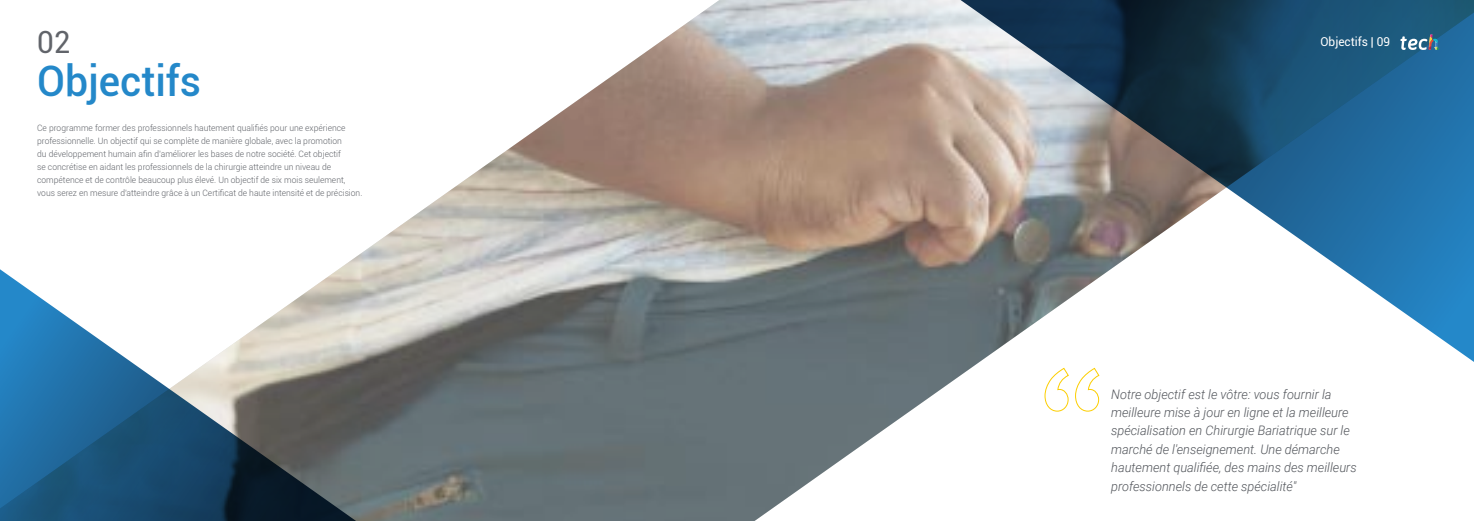
<style>
.page{position:relative;width:1474px;height:521px;background:#fff}
.page>*{position:absolute;margin:0;border:0;box-sizing:border-box;transform-origin:0 0}
.t1{font:500 42px "Roboto";color:#2488c9}
.t2{font:30.62px "Roboto";color:#61646a}
.t3{font:italic 300 13.12px/18.4px "Roboto";color:#52555b}
.t4{font:12.25px "Roboto";color:#fff}
.t5{font:300 8.75px/13.1px "Roboto";color:#61646a}
</style>
<div class="page">
<img style="left:352px;top:0;width:748px;height:521px">
<svg style="left:0;top:260px;width:373px;height:261px"></svg>
<svg style="left:943px;top:0;width:530px;height:371px"></svg>
<svg style="left:1400px;top:34px;width:38px;height:17px"></svg>
<svg style="left:1044px;top:367px;width:55px;height:45px"></svg>
<h2 class="t2" style="left:37px;top:21px;width:35px">02</h2>
<h3 class="t4" style="left:1320px;top:33px;width:71px">Objectifs | 09</h3>
<h1 class="t1" style="left:37px;top:52px;width:165px">Objectifs</h1>
<p class="t5" style="left:37px;top:121px;width:327px">Ce programme former des professionnels hautement qualifiés pour une expérience professionnelle. Un objectif qui se complète de manière globale, avec la promotion<br>du développement humain afin d’améliorer les bases de notre société. Cet objectif<br>se concrétise en aidant les professionnels de la chirurgie atteindre un niveau de compétence et de contrôle beaucoup plus élevé. Un objectif de six mois seulement, vous serez en mesure d'atteindre grâce à un Certificat de haute intensité et de précision.</p>
<p class="t3" style="left:1111px;top:384px;width:247px">Notre objectif est le vôtre: vous fournir la meilleure mise à jour en ligne et la meilleure spécialisation en Chirurgie Bariatrique sur le marché de l'enseignement. Une démarche hautement qualifiée, des mains des meilleurs professionnels de cette spécialité"</p>
</div>
